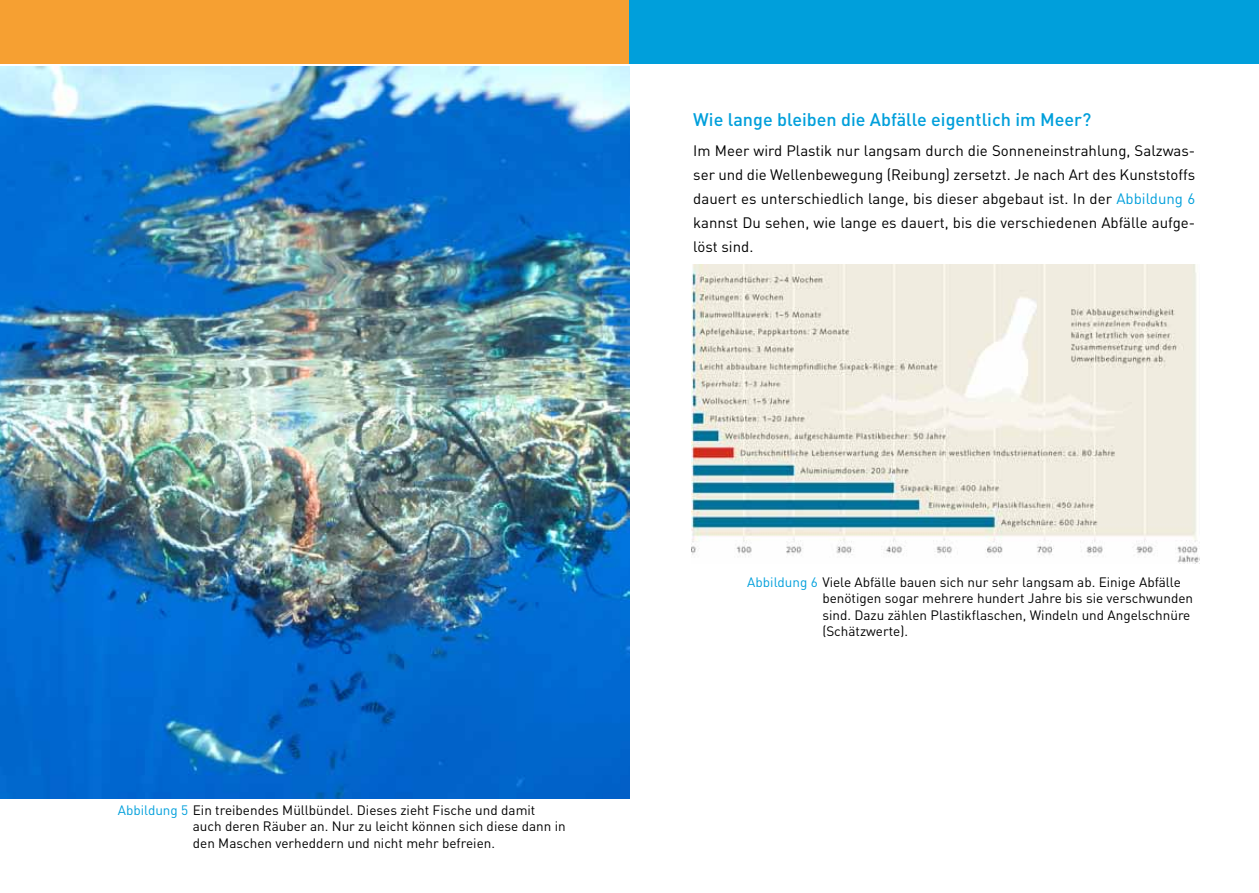
<style>
.page{position:relative;width:1259px;height:893px;background:#fff}
.page>*{position:absolute;margin:0;border:0;box-sizing:border-box;transform-origin:0 0}
.t1{font:500 18px "DINOT";color:#009fdb}
.t2{font:15px/24px "DINOT";color:#000;text-align:justify}
.t3{font:13.5px/16.5px "DINOT";color:#000}
.s1{color:#009fdb}
</style>
<div class="page">
<div style="left:0;top:0;width:629px;height:64px;background:#f6a032"></div>
<img style="left:691px;top:264px;width:508px;height:300px">
<div style="left:629px;top:0;width:630px;height:64px;background:#009fdb"></div>
<img style="left:0;top:66px;width:629px;height:732px">
<h1 class="t1" style="left:693px;top:108px;width:399px">Wie lange bleiben die Abfälle eigentlich im Meer?</h1>
<p class="t2" style="left:693px;top:138px;width:503px">Im Meer wird Plastik nur langsam durch die Sonneneinstrahlung, Salzwas&shy;ser und die Wellenbewegung (Reibung) zersetzt. Je nach Art des Kunststoffs dauert es unterschiedlich lange, bis dieser abgebaut ist. In der <span class="s1">Abbildung 6 </span>kannst Du sehen, wie lange es dauert, bis die verschiedenen Abfälle aufge&shy;löst sind.</p>
<p class="t3" style="left:193px;top:801px;width:374px;text-indent:-75px"><span class="s1">Abbildung 5</span> Ein treibendes Müllbündel. Dieses zieht Fische und damit auch deren Räuber an. Nur zu leicht können sich diese dann in den Maschen verheddern und nicht mehr befreien.</p>
<p class="t3" style="left:822px;top:573px;width:372px;text-indent:-75px"><span class="s1">Abbildung 6</span> Viele Abfälle bauen sich nur sehr langsam ab. Einige Abfälle benötigen sogar mehrere hundert Jahre bis sie verschwunden sind. Dazu zählen Plastikflaschen, Windeln und Angelschnüre (Schätzwerte).</p>
</div>
